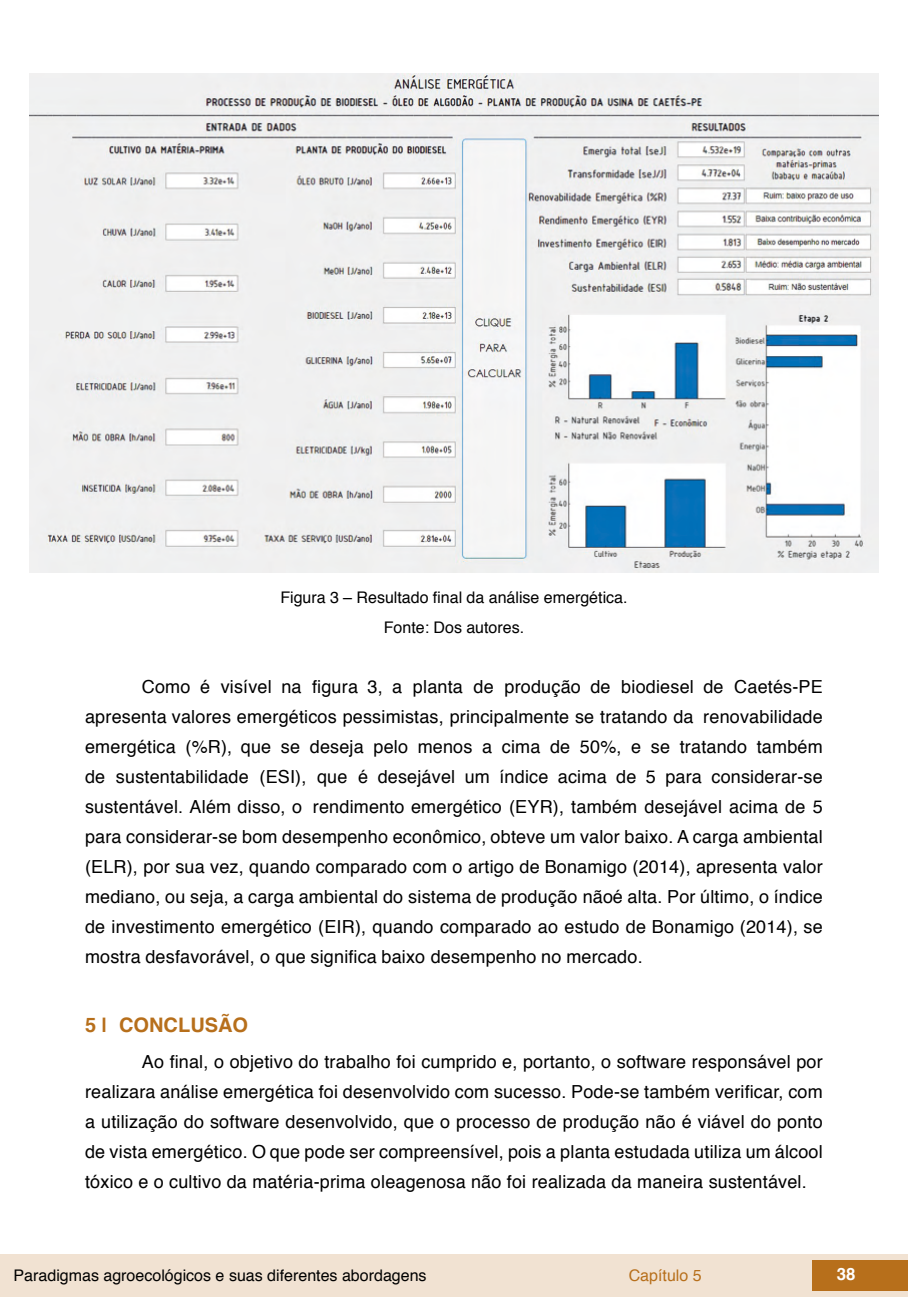
<style>
.page{position:relative;width:908px;height:1304px;background:#fff}
.page>*{position:absolute;margin:0;border:0;box-sizing:border-box;transform-origin:0 0}
.t1{font:700 20px "Helvetica";color:#b76f1b}
.t2{font:18px/30px "Helvetica";letter-spacing:.01em;color:#000;text-align:justify}
.t3{font:700 16.8px "Helvetica";color:#fff}
.t4{font:16px/30.6px "Helvetica";color:#000;text-align:center}
.t5{font:16px "Helvetica";color:#b76f1b}
</style>
<div class="page">
<div style="left:0;top:1254px;width:906px;height:43px;background:#f1e2d2"></div>
<div style="left:812px;top:1261px;width:95px;height:30px;background:#b76f1b"></div>
<img style="left:29px;top:74px;width:849px;height:498px">
<p class="t4" style="left:280px;top:582px;width:348px">Figura 3 – Resultado final da análise emergética.<br>Fonte: Dos autores.</p>
<p class="t2" style="left:85px;top:672px;width:739px;text-indent:57px">Como é visível na figura 3, a planta de produção de biodiesel de Caetés-PE apresenta valores emergéticos pessimistas, principalmente se tratando da renovabilidade emergética (%R), que se deseja pelo menos a cima de 50%, e se tratando também de sustentabilidade (ESI), que é desejável um índice acima de 5 para considerar-se sustentável. Além disso, o rendimento emergético (EYR), também desejável acima de 5 para considerar-se bom desempenho econômico, obteve um valor baixo. A carga ambiental (ELR), por sua vez, quando comparado com o artigo de Bonamigo (2014), apresenta valor mediano, ou seja, a carga ambiental do sistema de produção nãoé alta. Por último, o índice de investimento emergético (EIR), quando comparado ao estudo de Bonamigo (2014), se mostra desfavorável, o que significa baixo desempenho no mercado.</p>
<p class="t1" style="left:85px;top:1009px;width:164px">5 | CONCLUSÃO</p>
<p class="t2" style="left:85px;top:1047px;width:738px;text-indent:57px">Ao final, o objetivo do trabalho foi cumprido e, portanto, o software responsável por realizara análise emergética foi desenvolvido com sucesso. Pode-se também verificar, com a utilização do software desenvolvido, que o processo de produção não é viável do ponto de vista emergético. O que pode ser compreensível, pois a planta estudada utiliza um álcool tóxico e o cultivo da matéria-prima oleagenosa não foi realizada da maneira sustentável.</p>
<p class="t4" style="left:14px;top:1260px;width:414px">Paradigmas agroecológicos e suas diferentes abordagens</p>
<p class="t5" style="left:628px;top:1263px;width:74px">Capítulo 5</p>
<p class="t3" style="left:836px;top:1261px;width:20px">38</p>
</div>
